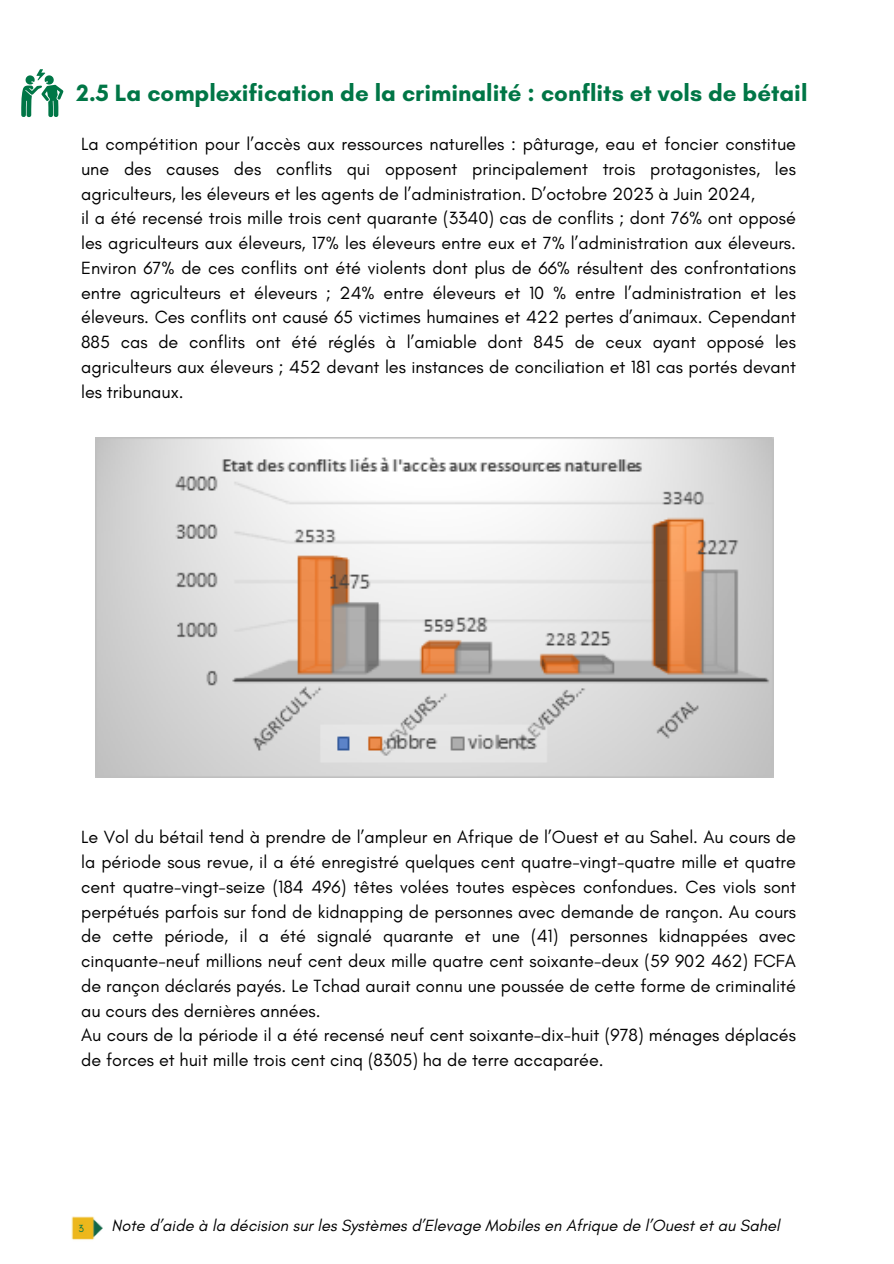
<style>
.page{position:relative;width:894px;height:1264px;background:#fff}
.page>*{position:absolute;margin:0;border:0;box-sizing:border-box;transform-origin:0 0}
.t1{font:700 24px "Glacial Indifference";color:#007646}
.t2{font:18px/24.8px "Glacial Indifference";color:#000;text-align:justify}
.t3{font:italic 16.5px "Glacial Indifference";color:#000}
.t4{font:10.5px "Glacial Indifference";color:#007646}
</style>
<div class="page">
<img style="left:95px;top:437px;width:678px;height:340px">
<img style="left:71px;top:1216px;width:31px;height:24px">
<svg style="left:21px;top:69px;width:42px;height:49px"></svg>
<p class="t1" style="left:77px;top:78px;width:732px">2.5 La complexification de la criminalité : conflits et vols de bétail</p>
<p class="t2" style="left:81px;top:131px;width:716px">La compétition pour l’accès aux ressources naturelles : pâturage, eau et foncier constitue une des causes des conflits qui opposent principalement trois protagonistes, les agriculteurs, les éleveurs et les agents de l’administration. D’octobre 2023 à Juin 2024,</p>
<h1 class="t2" style="left:81px;top:206px;width:716px">il a été recensé trois mille trois cent quarante (3340) cas de conflits ; dont 76% ont opposé les agriculteurs aux éleveurs, 17% les éleveurs entre eux et 7% l’administration aux éleveurs.<br>Environ 67% de ces conflits ont été violents dont plus de 66% résultent des confrontations entre agriculteurs et éleveurs ; 24% entre éleveurs et 10 % entre l’administration et les éleveurs. Ces conflits ont causé 65 victimes humaines et 422 pertes d’animaux. Cependant 885 cas de conflits ont été réglés à l’amiable dont 845 de ceux ayant opposé les agriculteurs aux éleveurs ; 452 devant les instances de conciliation et 181 cas portés devant les tribunaux.</h1>
<p class="t2" style="left:81px;top:824px;width:716px">Le Vol du bétail tend à prendre de l’ampleur en Afrique de l’Ouest et au Sahel. Au cours de la période sous revue, il a été enregistré quelques cent quatre-vingt-quatre mille et quatre cent quatre-vingt-seize (184 496) têtes volées toutes espèces confondues. Ces viols sont perpétués parfois sur fond de kidnapping de personnes avec demande de rançon. Au cours de cette période, il a été signalé quarante et une (41) personnes kidnappées avec cinquante-neuf millions neuf cent deux mille quatre cent soixante-deux (59 902 462) FCFA de rançon déclarés payés. Le Tchad aurait connu une poussée de cette forme de criminalité au cours des dernières années.</p>
<p class="t2" style="left:81px;top:1022px;width:716px">Au cours de la période il a été recensé neuf cent soixante-dix-huit (978) ménages déplacés de forces et huit mille trois cent cinq (8305) ha de terre accaparée.</p>
<p class="t4" style="left:78px;top:1222px;width:7px">3</p>
<p class="t3" style="left:111px;top:1214px;width:669px">Note d’aide à la décision sur les Systèmes d’Elevage Mobiles en Afrique de l’Ouest et au Sahel</p>
</div>
